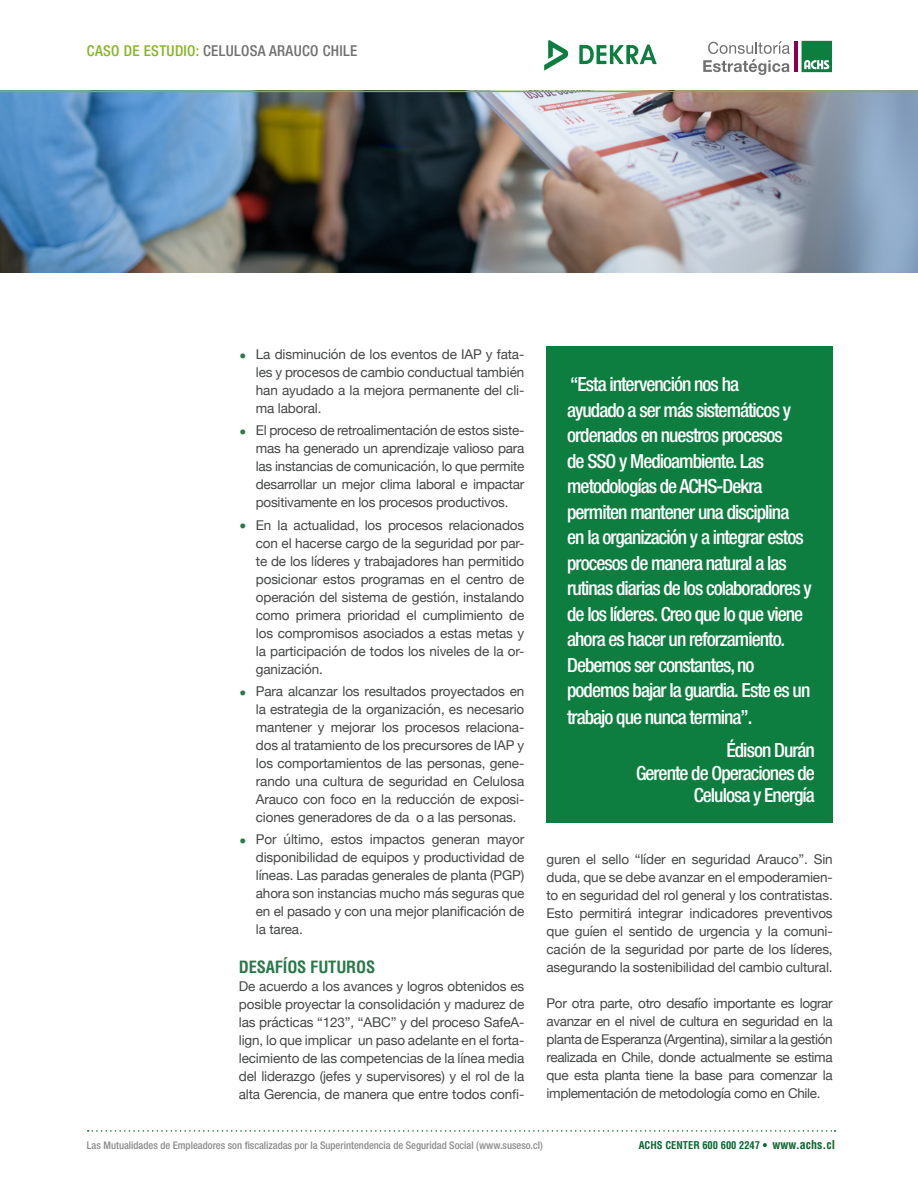
<style>
.page{position:relative;width:918px;height:1188px;background:#fff}
.page>*{position:absolute;margin:0;border:0;box-sizing:border-box;transform-origin:0 0}
.t1{font:500 condensed 19.5px/25.7px "Helvetica Neue LT Std";letter-spacing:-.05em;color:#fff}
.t2{font:700 condensed 16.5px "Helvetica LT Std";letter-spacing:-.01em;color:#297848}
.t3{font:500 condensed 15px "Helvetica Neue LT Std";letter-spacing:.02em;color:#707070}
.t4{font:13.5px/18px "Helvetica Neue";letter-spacing:-.01em;color:#454647;text-align:justify}
.t5{font:500 condensed 10.5px "Helvetica Neue LT Std";color:#8a8a8a}
.t6{font:700 condensed 10.5px "Helvetica LT Std";color:#0c652f}
.s1{color:#84b626}
.s2{font-size:22.5px;color:#297848}
.s3{font-size:12px}
</style>
<div class="page">
<svg style="left:88px;top:1130px;width:748px;height:2px"></svg>
<img style="left:0;top:92px;width:918px;height:181px">
<hr style="left:0;top:91px;width:918px;height:1px;background:#84b626">
<svg style="left:802px;top:41px;width:30px;height:31px"></svg>
<hr style="left:794px;top:41px;width:4px;height:31px;background:#8d004c">
<svg style="left:703px;top:41px;width:87px;height:34px"></svg>
<svg style="left:544px;top:40px;width:25px;height:31px"></svg>
<svg style="left:579px;top:44px;width:78px;height:20px"></svg>
<div style="left:546px;top:346px;width:287px;height:476px;background:#0d7e3f"></div>
<p class="t3" style="left:87px;top:42px;width:272px"><span class="s1">CASO DE ESTUDIO:</span> CELULOSA ARAUCO CHILE</p>
<p class="t4" style="left:256px;top:346px;width:270px;text-indent:-17px"><span class="s2">•</span> La disminución de los eventos de IAP y fata&shy;les y procesos de cambio conductual también han ayudado a la mejora permanente del cli&shy;ma laboral.</p>
<p class="t4" style="left:256px;top:422px;width:270px;text-indent:-17px"><span class="s2">•</span> El proceso de retroalimentación de estos siste&shy;mas ha generado un aprendizaje valioso para las instancias de comunicación, lo que permite desarrollar un mejor clima laboral e impactar positivamente en los procesos productivos.</p>
<p class="t4" style="left:256px;top:517px;width:270px;text-indent:-17px"><span class="s2">•</span> En la actualidad, los procesos relacionados con el hacerse cargo de la seguridad por par&shy;te de los líderes y trabajadores han permitido posicionar estos programas en el centro de operación del sistema de gestión, instalando como primera prioridad el cumplimiento de los compromisos asociados a estas metas y la participación de todos los niveles de la or&shy;ganización.</p>
<p class="t4" style="left:256px;top:683px;width:270px;text-indent:-17px"><span class="s2">•</span> Para alcanzar los resultados proyectados en la estrategia de la organización, es necesario mantener y mejorar los procesos relaciona&shy;dos al tratamiento de los precursores de IAP y los comportamientos de las personas, gene&shy;rando una cultura de seguridad en Celulosa Arauco con foco en la reducción de exposi&shy;ciones generadores de da o a las personas.</p>
<p class="t4" style="left:256px;top:831px;width:270px;text-indent:-17px"><span class="s2">•</span> Por último, estos impactos generan mayor disponibilidad de equipos y productividad de líneas. Las paradas generales de planta (PGP) ahora son instancias mucho más seguras que en el pasado y con una mejor planificación de la tarea.</p>
<p class="t2" style="left:239px;top:957px;width:138px">DESAFÍOS FUTUROS</p>
<p class="t4" style="left:239px;top:978px;width:287px">De acuerdo a los avances y logros obtenidos es posible proyectar la consolidación y madurez de las prácticas “123”, “ABC” y del proceso SafeA&shy;lign, lo que implicar un paso adelante en el forta&shy;lecimiento de las competencias de la línea media del liderazgo (jefes y supervisores) y el rol de la alta Gerencia, de manera que entre todos confi-</p>
<p class="t1" style="left:567px;top:371px;width:246px">“Esta intervención nos ha<br>ayudado a ser más sistemáticos y ordenados en nuestros procesos<br>de SSO y Medioambiente. Las metodologías de ACHS-Dekra permiten mantener una disciplina en la organización y a integrar estos procesos de manera natural a las rutinas diarias de los colaboradores y de los líderes. Creo que lo que viene ahora es hacer un reforzamiento.<br>Debemos ser constantes, no podemos bajar la guardia. Este es un trabajo que nunca termina”.</p>
<h1 class="t1" style="left:636px;top:739px;width:180px;line-height:22.5px;text-align:right">Édison Durán<br>Gerente de Operaciones de<br>Celulosa y Energía</h1>
<p class="t4" style="left:547px;top:851px;width:288px">guren el sello “líder en seguridad Arauco”. Sin duda, que se debe avanzar en el empoderamien&shy;to en seguridad del rol general y los contratistas.<br>Esto permitirá integrar indicadores preventivos que guíen el sentido de urgencia y la comuni&shy;cación de la seguridad por parte de los líderes, asegurando la sostenibilidad del cambio cultural.</p>
<p class="t4" style="left:547px;top:995px;width:288px">Por otra parte, otro desafío importante es lograr avanzar en el nivel de cultura en seguridad en la planta de Esperanza (Argentina), similar a la gestión realizada en Chile, donde actualmente se estima que esta planta tiene la base para comenzar la implementación de metodología como en Chile.</p>
<p class="t5" style="left:87px;top:1139px;width:457px">Las Mutualidades de Empleadores son fiscalizadas por la Superintendencia de Seguridad Social (www.suseso.cl)</p>
<p class="t6" style="left:639px;top:1138px;width:198px">ACHS CENTER 600 600 2247 • <span class="s3">www.achs.cl</span></p>
</div>
